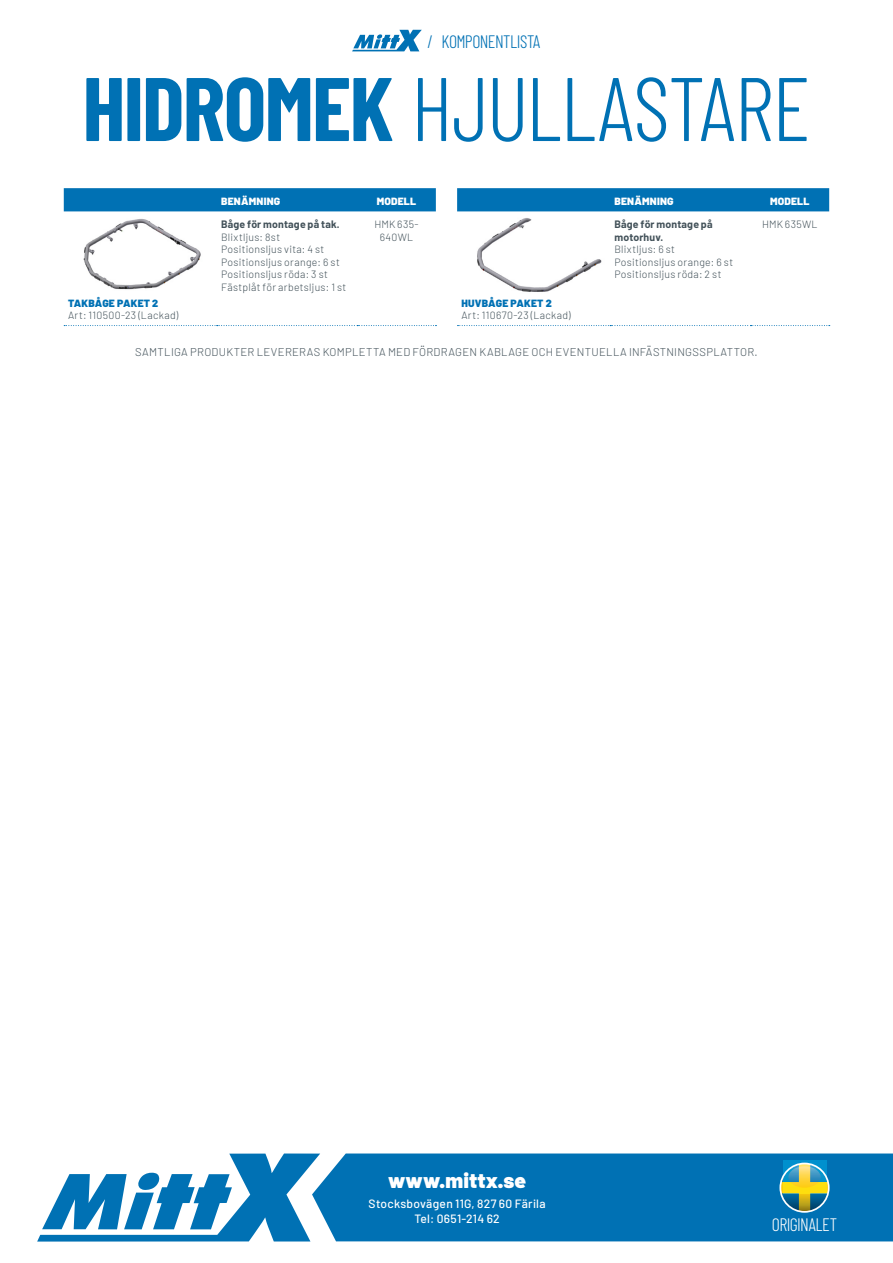
<style>
.page{position:relative;width:893px;height:1263px;background:#fff}
.page>*{position:absolute;margin:0;border:0;box-sizing:border-box;transform-origin:0 0}
.t1{font:300 90px "Barlow Condensed";letter-spacing:-.015em;color:#0071b4}
.t2{font:900 21px "Barlow";letter-spacing:.005em;color:#fff}
.t3{font:300 18px "Barlow Condensed";letter-spacing:-.03em;color:#0071b4}
.t4{font:300 18px "Barlow Condensed";letter-spacing:-.025em;color:#fff}
.t5{font:500 12px/15px "Barlow";letter-spacing:.025em;color:#fff;text-align:center}
.t6{font:300 11.25px "Barlow";letter-spacing:.025em;color:#425159}
.t7{font:300 10.5px/12.6px "Barlow";letter-spacing:.03em;color:#425159}
.t8{font:700 10.5px/12.6px "Barlow";letter-spacing:.015em;color:#425159}
.t9{font:900 10.5px "Barlow";letter-spacing:.02em;color:#fff}
.t10{font:900 10.5px "Barlow";letter-spacing:.02em;color:#0071b4}
.s1{font-weight:700}
</style>
<div class="page">
<div style="left:64px;top:188px;width:372px;height:23px;background:#0071b4"></div>
<svg style="left:64px;top:325px;width:372px;height:1px"></svg>
<img style="left:83px;top:219px;width:118px;height:71px">
<div style="left:457px;top:188px;width:372px;height:23px;background:#0071b4"></div>
<svg style="left:457px;top:325px;width:373px;height:1px"></svg>
<img style="left:477px;top:218px;width:125px;height:74px">
<svg style="left:352px;top:30px;width:70px;height:21px"></svg>
<div style="left:320px;top:1153px;width:573px;height:88px;background:#0071b4"></div>
<svg style="left:37px;top:1153px;width:283px;height:88px"></svg>
<img style="left:783px;top:1161px;width:43px;height:1px">
<svg style="left:779px;top:1162px;width:51px;height:51px;background:#75a487"></svg>
<p class="t3" style="left:427px;top:29px;width:114px">/ KOMPONENTLISTA</p>
<p class="t1" style="left:82px;top:44px;width:730px"><span class="s1">HIDROMEK</span> HJULLASTARE</p>
<p class="t10" style="left:68px;top:296px;width:92px">TAKBÅGE PAKET 2</p>
<p class="t7" style="left:68px;top:308px;width:112px">Art: 110500-23 (Lackad)</p>
<p class="t9" style="left:221px;top:195px;width:61px">BENÄMNING</p>
<p class="t9" style="left:377px;top:195px;width:41px">MODELL</p>
<p class="t8" style="left:221px;top:217px;width:120px">Båge för montage på tak.</p>
<p class="t7" style="left:221px;top:230px;width:60px">Blixtljus: 8st</p>
<p class="t7" style="left:221px;top:242px;width:105px">Positionsljus vita: 4 st</p>
<p class="t7" style="left:221px;top:255px;width:120px">Positionsljus orange: 6 st</p>
<p class="t7" style="left:221px;top:267px;width:127px">Positionsljus röda: 3 st<br>Fästplåt för arbetsljus: 1 st</p>
<p class="t7" style="left:374px;top:217px;width:46px;text-align:center">HMK 635-<br>640WL</p>
<p class="t10" style="left:461px;top:296px;width:92px">HUVBÅGE PAKET 2</p>
<p class="t7" style="left:461px;top:308px;width:111px">Art: 110670-23 (Lackad)</p>
<p class="t9" style="left:614px;top:195px;width:61px">BENÄMNING</p>
<p class="t9" style="left:770px;top:195px;width:41px">MODELL</p>
<p class="t8" style="left:614px;top:217px;width:100px">Båge för montage på motorhuv.</p>
<p class="t7" style="left:614px;top:242px;width:62px">Blixtljus: 6 st</p>
<p class="t7" style="left:614px;top:255px;width:120px">Positionsljus orange: 6 st</p>
<p class="t7" style="left:614px;top:267px;width:108px">Positionsljus röda: 2 st</p>
<p class="t7" style="left:762px;top:217px;width:57px">HMK 635WL</p>
<p class="t6" style="left:135px;top:344px;width:624px">SAMTLIGA PRODUKTER LEVERERAS KOMPLETTA MED FÖRDRAGEN KABLAGE OCH EVENTUELLA INFÄSTNINGSSPLATTOR.</p>
<p class="t2" style="left:388px;top:1168px;width:139px">www.mittx.se</p>
<p class="t5" style="left:369px;top:1195px;width:179px">Stocksbovägen 11G, 827 60 Färila<br>Tel: 0651-214 62</p>
<p class="t4" style="left:772px;top:1211px;width:67px">ORIGINALET</p>
</div>
